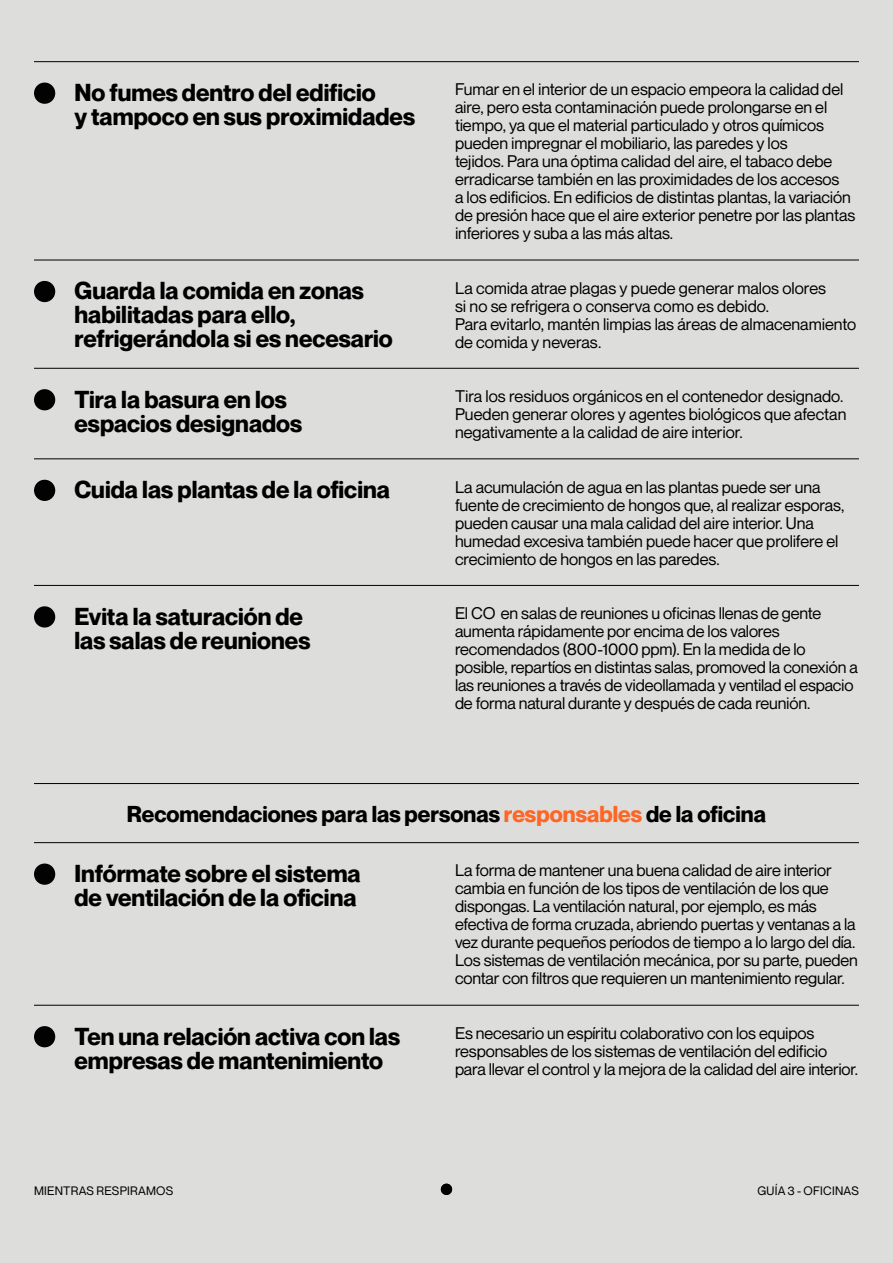
<style>
.page{position:relative;width:893px;height:1263px;background:#dddddc}
.page>*{position:absolute;margin:0;border:0;box-sizing:border-box;transform-origin:0 0}
.t1{font:700 24px/24px "Neue Montreal";color:#000}
.t2{font:700 22.5px "Neue Montreal";color:#000}
.t3{font:16.5px/18px "Neue Montreal";letter-spacing:-.01em;color:#000}
.t4{font:12px "Neue Montreal";letter-spacing:.02em;color:#000}
.s1{color:#ff6523}
</style>
<div class="page">
<div style="left:34px;top:389px;width:21px;height:21px;background:#020203;border-radius:50%"></div>
<div style="left:34px;top:83px;width:21px;height:21px;background:#020203;border-radius:50%"></div>
<div style="left:34px;top:480px;width:21px;height:21px;background:#020203;border-radius:50%"></div>
<div style="left:34px;top:863px;width:21px;height:22px;background:#020203;border-radius:50%"></div>
<div style="left:34px;top:281px;width:21px;height:21px;background:#020203;border-radius:50%"></div>
<div style="left:34px;top:606px;width:21px;height:21px;background:#020203;border-radius:50%"></div>
<div style="left:34px;top:1026px;width:21px;height:21px;background:#020203;border-radius:50%"></div>
<hr style="left:34px;top:368px;width:825px;height:1px;background:#000">
<hr style="left:34px;top:61px;width:825px;height:1px;background:#000">
<hr style="left:34px;top:458px;width:825px;height:1px;background:#000">
<hr style="left:34px;top:260px;width:825px;height:1px;background:#000">
<hr style="left:34px;top:585px;width:825px;height:1px;background:#000">
<hr style="left:34px;top:1005px;width:825px;height:1px;background:#000">
<hr style="left:34px;top:783px;width:825px;height:1px;background:#000">
<hr style="left:34px;top:842px;width:825px;height:1px;background:#000">
<div style="left:441px;top:1184px;width:11px;height:11px;background:#020203;border-radius:50%"></div>
<h1 class="t1" style="left:74px;top:81px;width:342px">No fumes dentro del edificio<br>y tampoco en sus proximidades</h1>
<p class="t3" style="left:455px;top:81px;width:402px">Fumar en el interior de un espacio empeora la calidad del aire, pero esta contaminación puede prolongarse en el tiempo, ya que el material particulado y otros químicos pueden impregnar el mobiliario, las paredes y los<br>tejidos. Para una óptima calidad del aire, el tabaco debe erradicarse también en las proximidades de los accesos<br>a los edificios. En edificios de distintas plantas, la variación de presión hace que el aire exterior penetre por las plantas inferiores y suba a las más altas.</p>
<h1 class="t1" style="left:74px;top:279px;width:320px">Guarda la comida en zonas habilitadas para ello, refrigerándola si es necesario</h1>
<p class="t3" style="left:455px;top:279px;width:403px">La comida atrae plagas y puede generar malos olores<br>si no se refrigera o conserva como es debido.<br>Para evitarlo, mantén limpias las áreas de almacenamiento de comida y neveras.</p>
<h1 class="t1" style="left:74px;top:387px;width:229px">Tira la basura en los espacios designados</h1>
<p class="t3" style="left:455px;top:387px;width:393px">Tira los residuos orgánicos en el contenedor designado.<br>Pueden generar olores y agentes biológicos que afectan negativamente a la calidad de aire interior.</p>
<h1 class="t1" style="left:74px;top:478px;width:317px">Cuida las plantas de la oficina</h1>
<p class="t3" style="left:455px;top:478px;width:391px">La acumulación de agua en las plantas puede ser una fuente de crecimiento de hongos que, al realizar esporas, pueden causar una mala calidad del aire interior. Una humedad excesiva también puede hacer que prolifere el crecimiento de hongos en las paredes.</p>
<h1 class="t1" style="left:74px;top:604px;width:238px">Evita la saturación de las salas de reuniones</h1>
<p class="t3" style="left:455px;top:604px;width:404px">El CO en salas de reuniones u oficinas llenas de gente aumenta rápidamente por encima de los valores recomendados (800-1000 ppm). En la medida de lo posible, repartíos en distintas salas, promoved la conexión a las reuniones a través de videollamada y ventilad el espacio de forma natural durante y después de cada reunión.</p>
<h2 class="t2" style="left:127px;top:800px;width:641px">Recomendaciones para las personas <span class="s1">responsables</span> de la oficina</h2>
<h1 class="t1" style="left:74px;top:861px;width:288px">Infórmate sobre el sistema de ventilación de la oficina</h1>
<h1 class="t1" style="left:74px;top:1024px;width:327px">Ten una relación activa con las empresas de mantenimiento</h1>
<p class="t3" style="left:455px;top:861px;width:404px">La forma de mantener una buena calidad de aire interior cambia en función de los tipos de ventilación de los que dispongas. La ventilación natural, por ejemplo, es más efectiva de forma cruzada, abriendo puertas y ventanas a la vez durante pequeños períodos de tiempo a lo largo del día.<br>Los sistemas de ventilación mecánica, por su parte, pueden contar con filtros que requieren un mantenimiento regular.</p>
<p class="t3" style="left:455px;top:1024px;width:404px">Es necesario un espíritu colaborativo con los equipos responsables de los sistemas de ventilación del edificio para llevar el control y la mejora de la calidad del aire interior.</p>
<p class="t4" style="left:34px;top:1183px;width:141px">MIENTRAS RESPIRAMOS</p>
<p class="t4" style="left:757px;top:1183px;width:103px">GUÍA 3 - OFICINAS</p>
</div>
